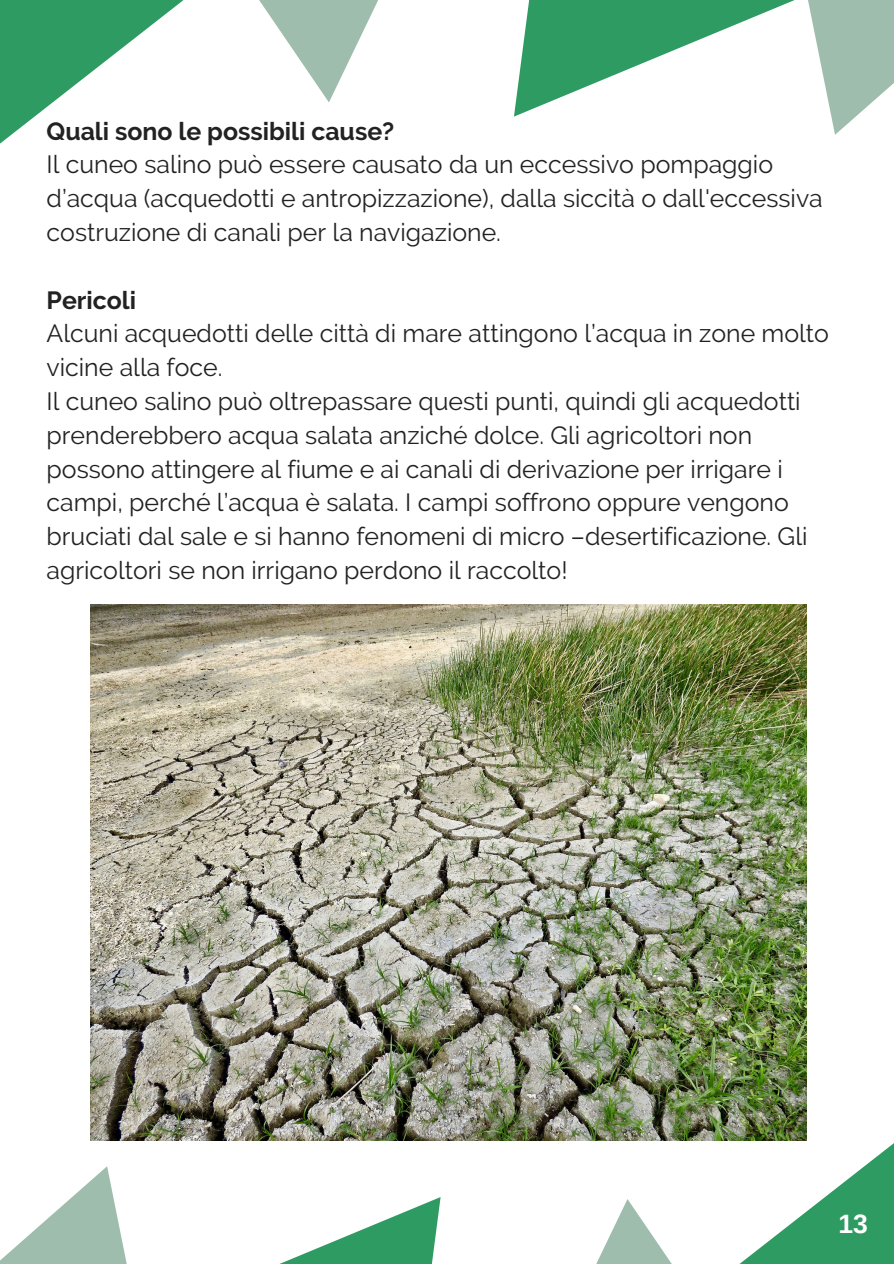
<style>
.page{position:relative;width:894px;height:1264px;background:#fff}
.page>*{position:absolute;margin:0;border:0;box-sizing:border-box;transform-origin:0 0}
.t1{font:700 26.55px "Arimo";color:#fff}
.t2{font:24.9px/33.8px "Raleway";color:#222}
.t3{font:700 24.9px "Raleway";color:#222}
</style>
<div class="page">
<svg style="left:0;top:0;width:184px;height:126px;fill:#2e9b63"></svg>
<svg style="left:259px;top:0;width:634px;height:117px"></svg>
<svg style="left:473px;top:976px;width:420px;height:199px"></svg>
<svg style="left:73px;top:1042px;width:400px;height:154px"></svg>
<svg style="left:308px;top:1175px;width:585px;height:88px"></svg>
<svg style="left:0;top:1196px;width:697px;height:67px"></svg>
<img style="left:91px;top:604px;width:715px;height:536px">
<p class="t3" style="left:47px;top:116px;width:349px">Quali sono le possibili cause?</p>
<p class="t2" style="left:47px;top:148px;width:777px">Il cuneo salino può essere causato da un eccessivo pompaggio d’acqua (acquedotti e antropizzazione), dalla siccità o dall'eccessiva costruzione di canali per la navigazione.</p>
<p class="t3" style="left:47px;top:285px;width:91px">Pericoli</p>
<p class="t2" style="left:47px;top:317px;width:783px">Alcuni acquedotti delle città di mare attingono l’acqua in zone molto vicine alla foce.<br>Il cuneo salino può oltrepassare questi punti, quindi gli acquedotti prenderebbero acqua salata anziché dolce. Gli agricoltori non possono attingere al fiume e ai canali di derivazione per irrigare i campi, perché l’acqua è salata. I campi soffrono oppure vengono bruciati dal sale e si hanno fenomeni di micro –desertificazione. Gli agricoltori se non irrigano perdono il raccolto!</p>
<p class="t1" style="left:838px;top:1209px;width:31px">13</p>
</div>
